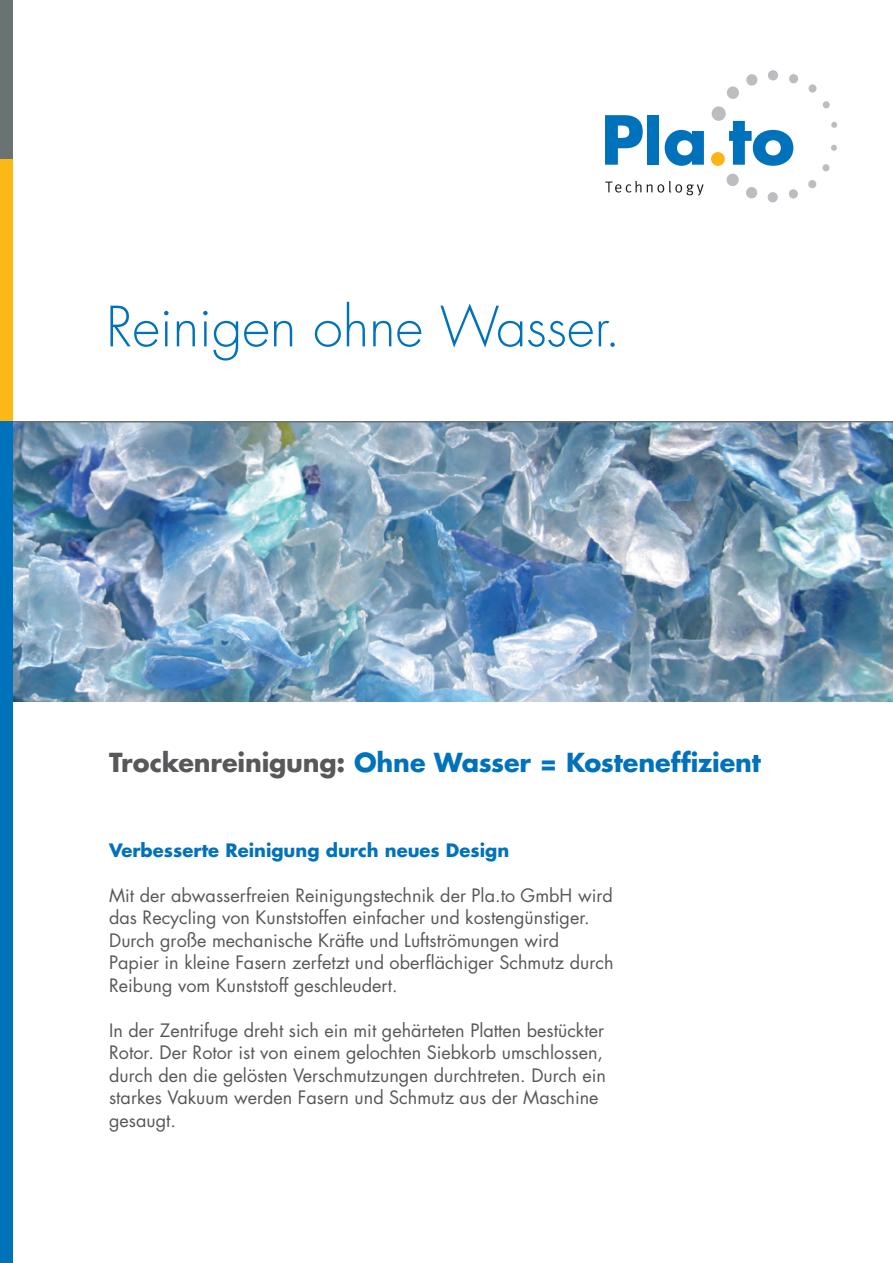
<style>
.page{position:relative;width:893px;height:1263px;background:#fff}
.page>*{position:absolute;margin:0;border:0;box-sizing:border-box;transform-origin:0 0}
.t1{font:300 54px "Futura Std";color:#0072bc}
.t2{font:700 25.5px "Futura Std";letter-spacing:-.005em;color:#0072bc}
.t3{font:18px/22.5px "Futura Std";color:#57585a}
.t4{font:700 18px "Futura Std";color:#0072bc}
.s1{color:#57585a}
</style>
<div class="page">
<svg style="left:605px;top:115px;width:38px;height:50px"></svg>
<div style="left:647px;top:115px;width:12px;height:50px;background:#0072bc"></div>
<svg style="left:665px;top:130px;width:39px;height:36px"></svg>
<div style="left:711px;top:152px;width:14px;height:14px;background:#fbb416;border-radius:50%"></div>
<svg style="left:729px;top:121px;width:64px;height:45px"></svg>
<svg style="left:605px;top:181px;width:99px;height:15px"></svg>
<svg style="left:831px;top:145px;width:6px;height:6px"></svg>
<div style="left:822px;top:164px;width:7px;height:7px;background:#bcbdc0;border-radius:50%"></div>
<div style="left:808px;top:180px;width:8px;height:8px;background:#bcbdc0;border-radius:50%"></div>
<div style="left:789px;top:189px;width:9px;height:9px;background:#bcbdc0;border-radius:50%"></div>
<div style="left:768px;top:192px;width:10px;height:10px;background:#bcbdc0;border-radius:50%"></div>
<div style="left:746px;top:187px;width:11px;height:11px;background:#bcbdc0;border-radius:50%"></div>
<div style="left:726px;top:174px;width:13px;height:12px;background:#bcbdc0;border-radius:50%"></div>
<svg style="left:831px;top:122px;width:6px;height:6px"></svg>
<div style="left:823px;top:101px;width:7px;height:7px;background:#bcbdc0;border-radius:50%"></div>
<div style="left:808px;top:84px;width:9px;height:9px;background:#bcbdc0;border-radius:50%"></div>
<div style="left:789px;top:74px;width:9px;height:9px;background:#bcbdc0;border-radius:50%"></div>
<div style="left:768px;top:70px;width:10px;height:10px;background:#bcbdc0;border-radius:50%"></div>
<div style="left:746px;top:74px;width:11px;height:12px;background:#bcbdc0;border-radius:50%"></div>
<div style="left:727px;top:86px;width:12px;height:13px;background:#bcbdc0;border-radius:50%"></div>
<div style="left:712px;top:106px;width:14px;height:15px;background:#bcbdc0;border-radius:50%"></div>
<img style="left:13px;top:422px;width:880px;height:280px">
<hr style="left:0;top:421px;width:893px;height:1px;background:#697374">
<div style="left:0;top:159px;width:13px;height:275px;background:#fcb814"></div>
<div style="left:0;top:421px;width:13px;height:842px;background:#0072bc"></div>
<div style="left:0;top:0;width:13px;height:159px;background:#697374"></div>
<h1 class="t1" style="left:106px;top:294px;width:516px">Reinigen ohne Wasser.</h1>
<h2 class="t2" style="left:109px;top:745px;width:653px"><span class="s1">Trockenreinigung:</span> Ohne Wasser = Kosteneffizient</h2>
<p class="t4" style="left:109px;top:838px;width:402px">Verbesserte Reinigung durch neues Design</p>
<p class="t3" style="left:109px;top:884px;width:506px">Mit der abwasserfreien Reinigungstechnik der Pla.to GmbH wird das Recycling von Kunststoffen einfacher und kostengünstiger.<br>Durch große mechanische Kräfte und Luftströmungen wird Papier in kleine Fasern zerfetzt und oberflächiger Schmutz durch Reibung vom Kunststoff geschleudert.</p>
<p class="t3" style="left:109px;top:1019px;width:498px">In der Zentrifuge dreht sich ein mit gehärteten Platten bestückter Rotor. Der Rotor ist von einem gelochten Siebkorb umschlossen, durch den die gelösten Verschmutzungen durchtreten. Durch ein starkes Vakuum werden Fasern und Schmutz aus der Maschine gesaugt.</p>
</div>
